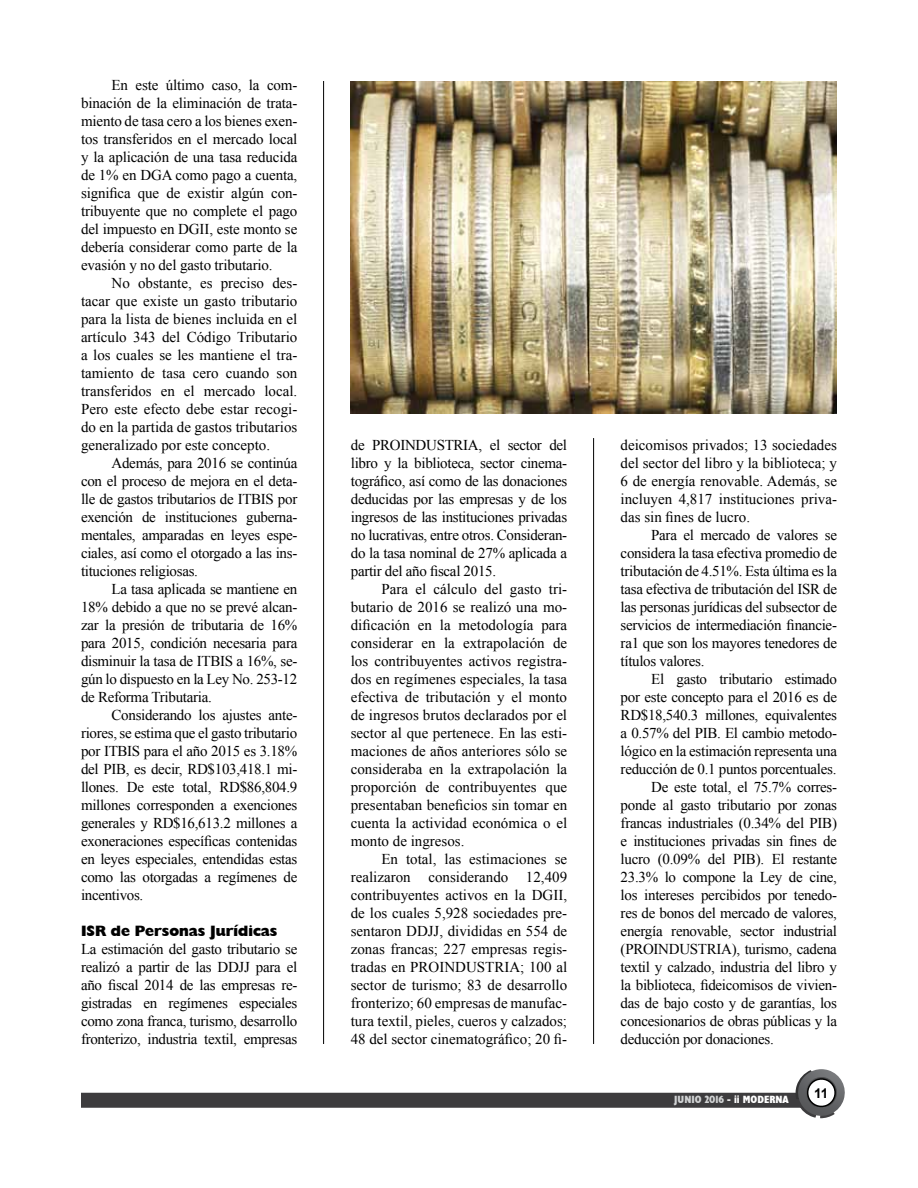
<style>
.page{position:relative;width:918px;height:1188px;background:#fff}
.page>*{position:absolute;margin:0;border:0;box-sizing:border-box;transform-origin:0 0}
.t1{font:15px/18px "Times New Roman";letter-spacing:-.02em;color:#000;text-align:justify}
.t2{font:800 15px "Humanist 521 BT";color:#000}
.t3{font:700 13.5px "Arial";color:#000}
.t4{font:700 condensed 10.5px "Humanist 521 BT Xtra";color:#fff}
.s1{color:#d1d3d4}
</style>
<div class="page">
<div style="left:81px;top:1093px;width:726px;height:15px;background:#3d3c3e"></div>
<svg style="left:795px;top:1069px;width:50px;height:50px"></svg>
<img style="left:351px;top:81px;width:486px;height:333px">
<hr style="left:593px;top:438px;width:1px;height:606px;background:#000">
<hr style="left:323px;top:81px;width:1px;height:963px;background:#000">
<p class="t1" style="left:81px;top:76px;width:218px;text-indent:31px">En este último caso, la com&shy;binación de la eliminación de trata&shy;miento de tasa cero a los bienes exen&shy;tos transferidos en el mercado local y la aplicación de una tasa reducida de 1% en DGA como pago a cuenta, significa que de existir algún con&shy;tribuyente que no complete el pago del impuesto en DGII, este monto se debería considerar como parte de la evasión y no del gasto tributario.</p>
<p class="t1" style="left:81px;top:274px;width:218px;text-indent:31px">No obstante, es preciso des&shy;tacar que existe un gasto tributario para la lista de bienes incluida en el artículo 343 del Código Tributario a los cuales se les mantiene el tra&shy;tamiento de tasa cero cuando son transferidos en el mercado local.<br>Pero este efecto debe estar recogi&shy;do en la partida de gastos tributarios generalizado por este concepto.</p>
<p class="t1" style="left:81px;top:454px;width:218px;text-indent:31px">Además, para 2016 se continúa con el proceso de mejora en el deta&shy;lle de gastos tributarios de ITBIS por exención de instituciones guberna&shy;mentales, amparadas en leyes espe&shy;ciales, así como el otorgado a las ins&shy;tituciones religiosas.</p>
<p class="t1" style="left:81px;top:580px;width:218px;text-indent:31px">La tasa aplicada se mantiene en 18% debido a que no se prevé alcan&shy;zar la presión de tributaria de 16% para 2015, condición necesaria para disminuir la tasa de ITBIS a 16%, se&shy;gún lo dispuesto en la Ley No. 253-12 de Reforma Tributaria.</p>
<p class="t1" style="left:81px;top:706px;width:218px;text-indent:31px">Considerando los ajustes ante&shy;riores, se estima que el gasto tributario por ITBIS para el año 2015 es 3.18% del PIB, es decir, RD$103,418.1 mi&shy;llones. De este total, RD$86,804.9 millones corresponden a exenciones generales y RD$16,613.2 millones a exoneraciones específicas contenidas en leyes especiales, entendidas estas como las otorgadas a regímenes de incentivos.</p>
<p class="t2" style="left:81px;top:922px;width:198px">ISR de Personas Jurídicas</p>
<p class="t1" style="left:81px;top:940px;width:218px">La estimación del gasto tributario se realizó a partir de las DDJJ para el año fiscal 2014 de las empresas re&shy;gistradas en regímenes especiales como zona franca, turismo, desarrollo fronterizo, industria textil, empresas</p>
<p class="t1" style="left:351px;top:436px;width:218px">de PROINDUSTRIA, el sector del libro y la biblioteca, sector cinema&shy;tográfico, así como de las donaciones deducidas por las empresas y de los ingresos de las instituciones privadas no lucrativas, entre otros. Consideran&shy;do la tasa nominal de 27% aplicada a partir del año fiscal 2015.</p>
<p class="t1" style="left:351px;top:580px;width:218px;text-indent:31px">Para el cálculo del gasto tri&shy;butario de 2016 se realizó una mo&shy;dificación en la metodología para considerar en la extrapolación de los contribuyentes activos registra&shy;dos en regímenes especiales, la tasa efectiva de tributación y el monto de ingresos brutos declarados por el sector al que pertenece. En las esti&shy;maciones de años anteriores sólo se consideraba en la extrapolación la proporción de contribuyentes que presentaban beneficios sin tomar en cuenta la actividad económica o el monto de ingresos.</p>
<p class="t1" style="left:351px;top:850px;width:218px;text-indent:31px">En total, las estimaciones se realizaron considerando 12,409 contribuyentes activos en la DGII, de los cuales 5,928 sociedades pre&shy;sentaron DDJJ, divididas en 554 de zonas francas; 227 empresas regis&shy;tradas en PROINDUSTRIA; 100 al sector de turismo; 83 de desarrollo fronterizo; 60 empresas de manufac&shy;tura textil, pieles, cueros y calzados; 48 del sector cinematográfico; 20 fi-</p>
<p class="t1" style="left:621px;top:436px;width:218px">deicomisos privados; 13 sociedades del sector del libro y la biblioteca; y 6 de energía renovable. Además, se incluyen 4,817 instituciones priva&shy;das sin fines de lucro.</p>
<p class="t1" style="left:621px;top:526px;width:218px;text-indent:31px">Para el mercado de valores se considera la tasa efectiva promedio de tributación de 4.51%. Esta última es la tasa efectiva de tributación del ISR de las personas jurídicas del subsector de servicios de intermediación financie&shy;ra1 que son los mayores tenedores de títulos valores.</p>
<p class="t1" style="left:651px;top:670px;width:187px">El gasto tributario estimado</p>
<p class="t1" style="left:621px;top:688px;width:218px">por este concepto para el 2016 es de</p>
<p class="t1" style="left:621px;top:706px;width:218px">RD$18,540.3 millones, equivalentes</p>
<p class="t1" style="left:621px;top:724px;width:218px">a 0.57% del PIB. El cambio metodo-</p>
<p class="t1" style="left:621px;top:742px;width:218px">lógico en la estimación representa una</p>
<p class="t1" style="left:621px;top:760px;width:217px">reducción de 0.1 puntos porcentuales.</p>
<p class="t1" style="left:651px;top:778px;width:187px">De este total, el 75.7% corres-</p>
<p class="t1" style="left:621px;top:796px;width:218px">ponde al gasto tributario por zonas</p>
<p class="t1" style="left:621px;top:814px;width:218px">francas industriales (0.34% del PIB)</p>
<p class="t1" style="left:621px;top:832px;width:218px">e instituciones privadas sin fines de</p>
<p class="t1" style="left:621px;top:850px;width:218px">lucro (0.09% del PIB). El restante</p>
<p class="t1" style="left:621px;top:868px;width:218px">23.3% lo compone la Ley de cine,</p>
<p class="t1" style="left:621px;top:886px;width:218px">los intereses percibidos por tenedo-</p>
<p class="t1" style="left:621px;top:904px;width:218px">res de bonos del mercado de valores,</p>
<p class="t1" style="left:621px;top:922px;width:218px">energía renovable, sector industrial</p>
<p class="t1" style="left:621px;top:940px;width:218px">(PROINDUSTRIA), turismo, cadena</p>
<p class="t1" style="left:621px;top:958px;width:218px">textil y calzado, industria del libro y</p>
<p class="t1" style="left:621px;top:976px;width:218px">la biblioteca, fideicomisos de vivien-</p>
<p class="t1" style="left:621px;top:994px;width:218px">das de bajo costo y de garantías, los</p>
<p class="t1" style="left:621px;top:1012px;width:218px">concesionarios de obras públicas y la</p>
<p class="t1" style="left:621px;top:1030px;width:155px">deducción por donaciones.</p>
<p class="t4" style="left:674px;top:1093px;width:116px"><span class="s1">JUNIO 2016</span> - ii MODERNA</p>
<p class="t3" style="left:814px;top:1084px;width:16px">11</p>
</div>
